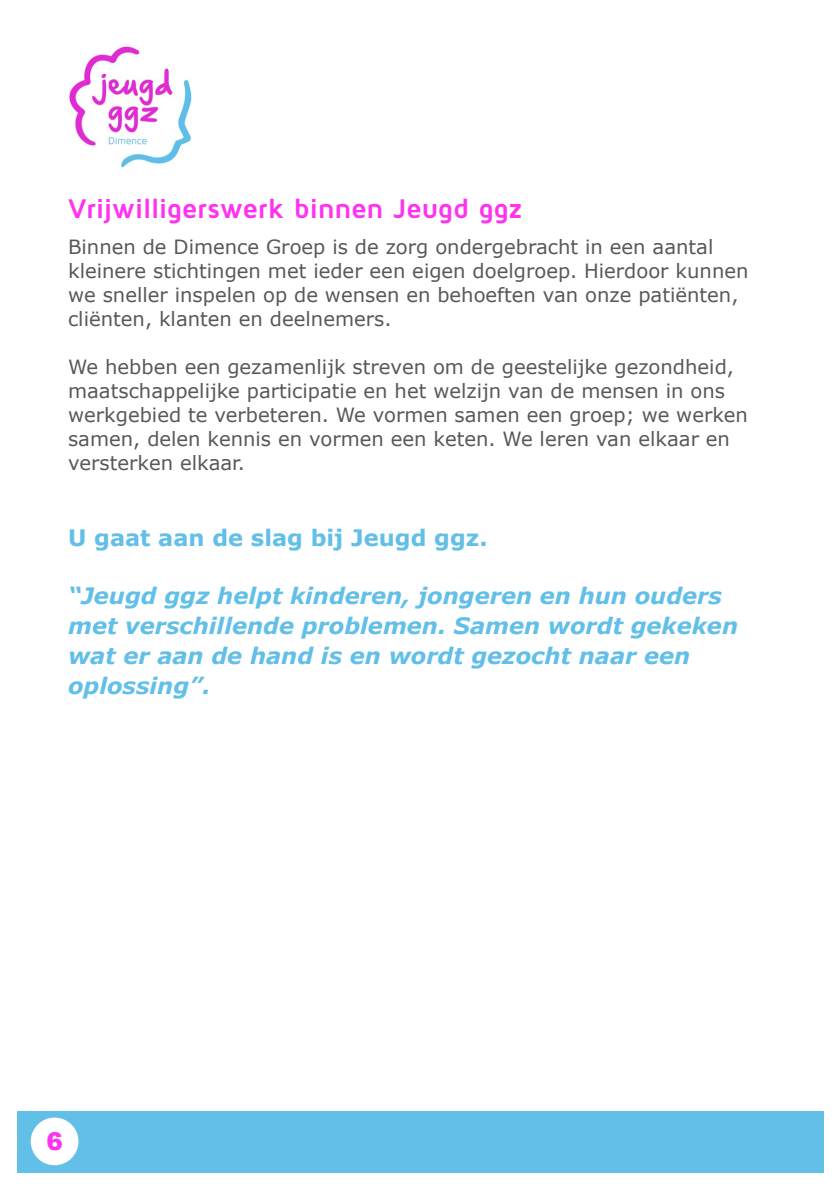
<style>
.page{position:relative;width:840px;height:1191px;background:#fff}
.page>*{position:absolute;margin:0;border:0;box-sizing:border-box;transform-origin:0 0}
.t1{font:700 28px "Maven Pro";letter-spacing:-.015em;color:#ff32f0}
.t2{font:900 24.4px "Arial";color:#ff32f0}
.t3{font:italic 700 22.6px/30px "Verdana";color:#61bfe8}
.t4{font:700 22.6px "Verdana";color:#61bfe8}
.t5{font:19.6px/24px "Verdana";color:#58585a}
</style>
<div class="page">
<div style="left:17px;top:1110px;width:805px;height:62px;background:#61bfe8"></div>
<div style="left:31px;top:1117px;width:47px;height:48px;background:#fff;border-radius:50%"></div>
<img style="left:69px;top:46px;width:123px;height:121px">
<h1 class="t1" style="left:68px;top:190px;width:455px">Vrijwilligerswerk binnen Jeugd ggz</h1>
<p class="t5" style="left:68px;top:234px;width:681px">Binnen de Dimence Groep is de zorg ondergebracht in een aantal kleinere stichtingen met ieder een eigen doelgroep. Hierdoor kunnen we sneller inspelen op de wensen en behoeften van onze patiënten, cliënten, klanten en deelnemers.</p>
<p class="t5" style="left:68px;top:354px;width:681px">We hebben een gezamenlijk streven om de geestelijke gezondheid, maatschappelijke participatie en het welzijn van de mensen in ons werkgebied te verbeteren. We vormen samen een groep; we werken samen, delen kennis en vormen een keten. We leren van elkaar en versterken elkaar.</p>
<p class="t4" style="left:68px;top:524px;width:420px">U gaat aan de slag bij Jeugd ggz.</p>
<p class="t3" style="left:68px;top:579px;width:671px">“Jeugd ggz helpt kinderen, jongeren en hun ouders met verschillende problemen. Samen wordt gekeken wat er aan de hand is en wordt gezocht naar een oplossing”.</p>
<p class="t2" style="left:47px;top:1124px;width:18px">6</p>
</div>
